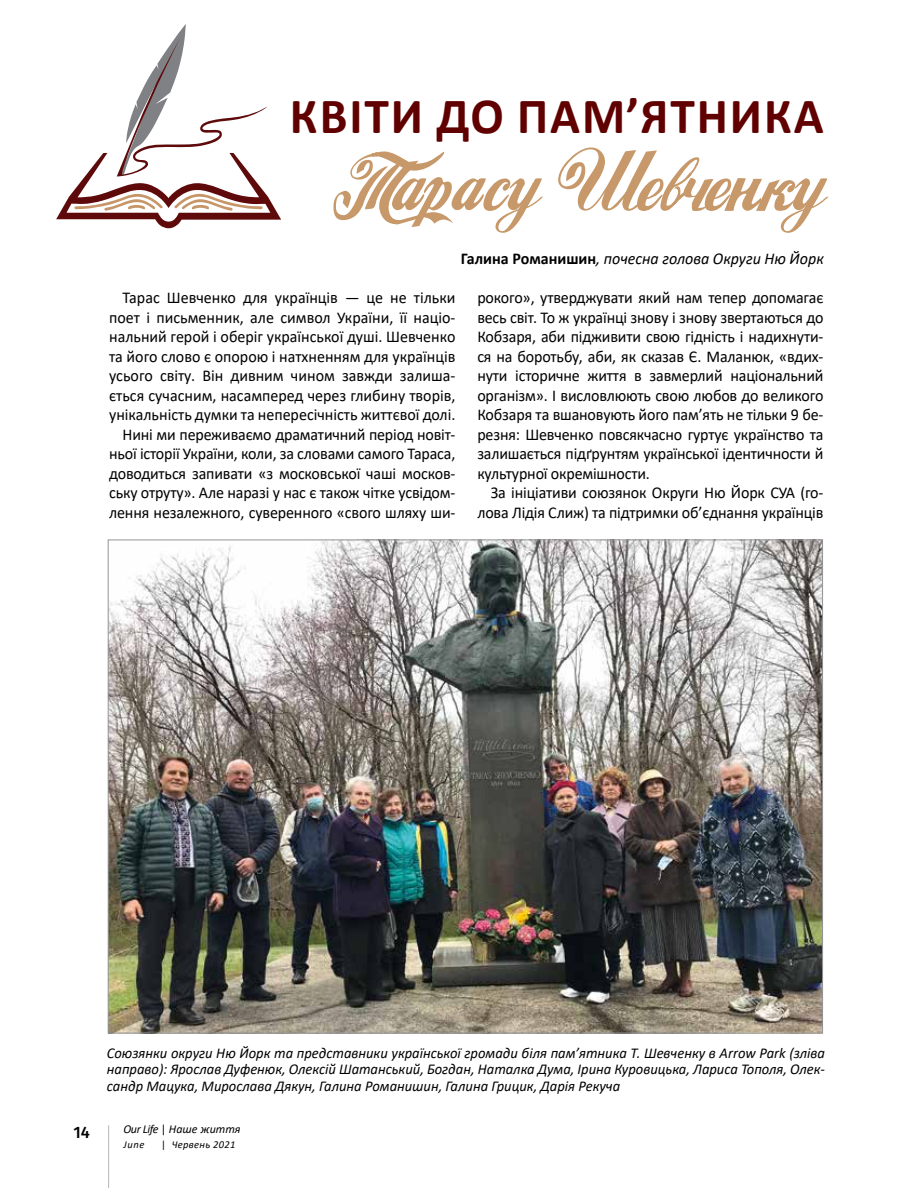
<style>
.page{position:relative;width:918px;height:1188px;background:#fff}
.page>*{position:absolute;margin:0;border:0;box-sizing:border-box;transform-origin:0 0}
.t1{font:82.5px "Coca Cola Regularrus lat";color:#c79869}
.t2{font:700 51px "Calibri";letter-spacing:.04em;color:#600000}
.t3{font:16.5px/19.5px "Calibri";letter-spacing:-.01em;color:#000;text-align:right}
.t4{font:italic 16.5px "Calibri";color:#000}
.t5{font:500 16.5px "Fira Sans";color:#000}
.t6{font:italic 15px/16.5px "Calibri";color:#000;text-align:justify}
.t7{font:italic 12px "Calibri";color:#000}
.t8{font:italic 10.5px "Calibri";letter-spacing:.03em;color:#000}
.s1{font-weight:700;font-style:normal}
.s2{font-style:normal}
</style>
<div class="page">
<img style="left:110px;top:542px;width:711px;height:489px">
<svg style="left:56px;top:24px;width:225px;height:204px"></svg>
<hr style="left:108px;top:1125px;width:1px;height:63px;background:#bcbec0">
<h2 class="t2" style="left:290px;top:80px;width:535px">КВІТИ ДО ПАМ’ЯТНИКА</h2>
<h1 class="t1" style="left:334px;top:136px;width:491px">Тарасу Шевченку</h1>
<p class="t4" style="left:461px;top:247px;width:364px"><span class="s1">Галина Романишин</span>, почесна голова Округи Ню Йорк</p>
<p class="t3" style="left:477px;top:288px;width:348px;text-align:justify">рокого», утверджувати який нам тепер допомагає весь світ. То ж українці знову і знову звертаються до Кобзаря, аби підживити свою гідність і надихнути&shy;ся на боротьбу, аби, як сказав Є. Маланюк, «вдих&shy;нути історичне життя в завмерлий національний організм». І висловлюють свою любов до великого Кобзаря та вшановують його пам’ять не тільки 9 бе&shy;резня: Шевченко повсякчасно гуртує українство та залишається підґрунтям української ідентичности й культурної окремішности.</p>
<p class="t3" style="left:477px;top:483px;width:348px">За ініціативи союзянок Округи Ню Йорк СУА (го&shy;лова Лідія Слиж) та підтримки об’єднання українців</p>
<p class="t3" style="left:109px;top:288px;width:348px">Тарас Шевченко для українців — це не тільки поет і письменник, але символ України, її націо&shy;нальний герой і оберіг української душі. Шевченко та його слово є опорою і натхненням для українців усього світу. Він дивним чином завжди залиша&shy;ється сучасним, насамперед через глибину творів, унікальність думки та непересічність життєвої долі.<br>Нині ми переживаємо драматичний період новіт&shy;ньої історії України, коли, за словами самого Тараса, доводиться запивати «з московської чаші москов&shy;ську отруту». Але наразі у нас є також чітке усвідом&shy;лення незалежного, суверенного «свого шляху ши-</p>
<p class="t5" style="left:74px;top:1119px;width:18px">14</p>
<p class="t6" style="left:107px;top:1044px;width:720px">Союзянки округи Ню Йорк та представники української громади біля пам’ятника Т. Шевченку в Arrow Park (зліва направо): Ярослав Дуфенюк, Олексій Шатанський, Богдан, Наталка Дума, Ірина Куровицька, Лариса Тополя, Олек&shy;сандр Мацука, Мирослава Дякун, Галина Романишин, Галина Грицик, Дарія Рекуча</p>
<p class="t7" style="left:123px;top:1121px;width:119px">Our Life <span class="s2">|</span> Наше життя</p>
<p class="t8" style="left:123px;top:1138px;width:23px">June</p>
<p class="t8" style="left:161px;top:1138px;width:76px"><span class="s2">|</span> Червень 2021</p>
</div>
